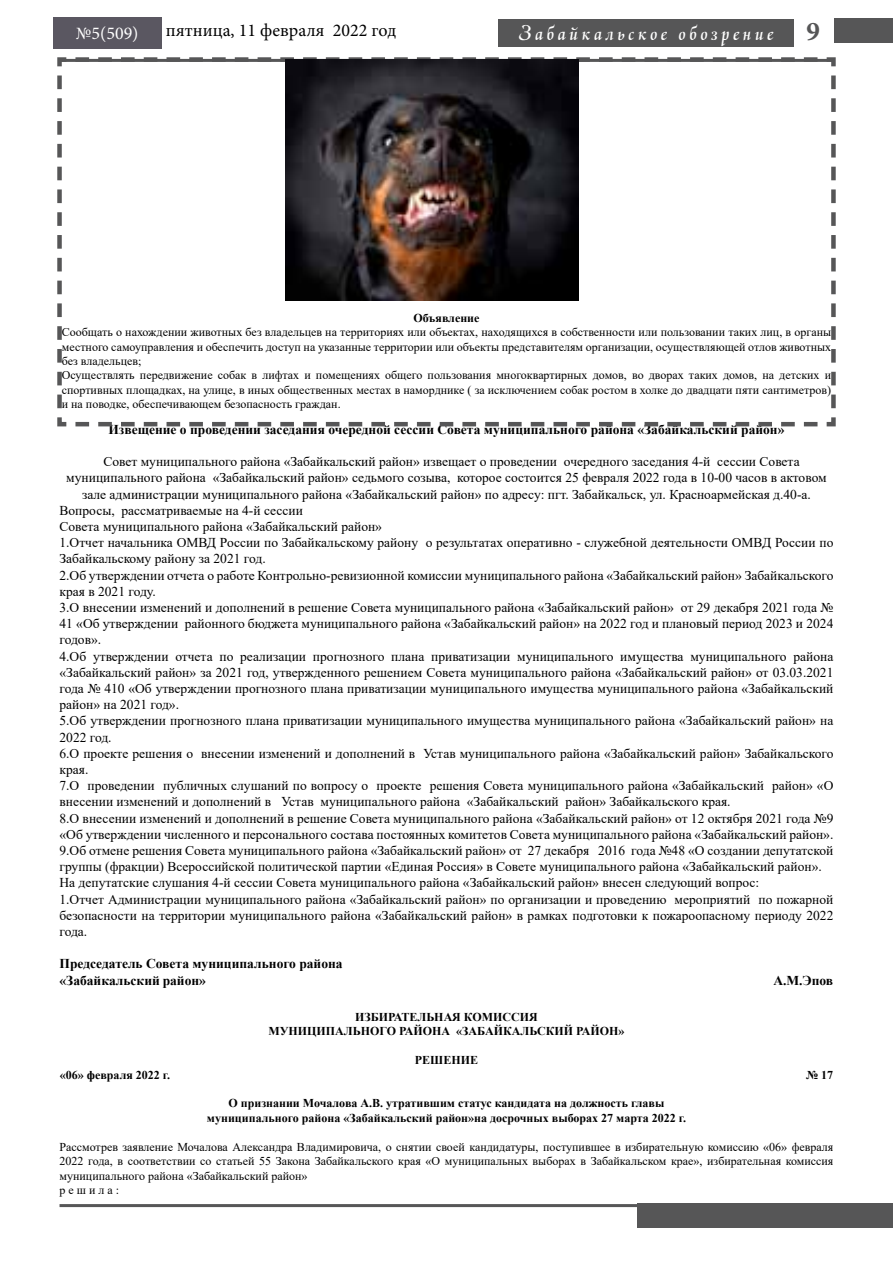
<style>
.page{position:relative;width:893px;height:1263px;background:#fff}
.page>*{position:absolute;margin:0;border:0;box-sizing:border-box;transform-origin:0 0}
.t1{font:21px "Asturiascript";letter-spacing:.18em;color:#fff}
.t2{font:18px "Minion Pro";color:#000}
.t3{font:18px "Minion Pro";color:#fff}
.t4{font:13.5px "Times New Roman";color:#000}
.t5{font:700 13.5px/16.2px "Times New Roman";color:#000}
.t6{font:12px/14.4px "Times New Roman";color:#000}
.t7{font:700 12px/14.4px "Times New Roman";color:#000;text-align:center}
.s1{font-family:"Minion Pro";font-weight:700;font-size:27px;color:#565657}
</style>
<div class="page">
<div style="left:834px;top:18px;width:59px;height:24px;background:#565657"></div>
<div style="left:498px;top:19px;width:296px;height:28px;background:#565657"></div>
<div style="left:53px;top:17px;width:109px;height:32px;background:#5a5761"></div>
<div style="left:637px;top:1203px;width:256px;height:24px;background:#565657"></div>
<hr style="left:60px;top:1204px;width:775px;height:3px;background:#565657">
<svg style="left:57px;top:57px;width:779px;height:370px"></svg>
<img style="left:286px;top:60px;width:292px;height:240px">
<h2 class="t3" style="left:76px;top:22px;width:64px">№5(509)</h2>
<h2 class="t2" style="left:166px;top:18px;width:232px">пятница, 11 февраля 2022 год</h2>
<h1 class="t1" style="left:519px;top:21px;width:302px">Забайкальское обозрение <span class="s1">9</span></h1>
<p class="t7" style="left:413px;top:310px;width:68px">Объявление</p>
<p class="t6" style="left:62px;top:325px;width:771px">Сообщать о нахождении животных без владельцев на территориях или объектах, находящихся в собственности или пользовании таких лиц, в органы местного самоуправления и обеспечить доступ на указанные территории или объекты представителям организации, осуществляющей отлов животных без владельцев;<br>Осуществлять передвижение собак в лифтах и помещениях общего пользования многоквартирных домов, во дворах таких домов, на детских и спортивных площадках, на улице, в иных общественных местах в наморднике ( за исключением собак ростом в холке до двадцати пяти сантиметров) и на поводке, обеспечивающем безопасность граждан.</p>
<p class="t5" style="left:108px;top:421px;width:677px">Извещение о проведении заседания очередной сессии Совета муниципального района «Забайкальский район»</p>
<p class="t4" style="left:103px;top:452px;width:698px">Совет муниципального района «Забайкальский район» извещает о проведении очередного заседания 4-й сессии Совета</p>
<p class="t4" style="left:66px;top:468px;width:762px">муниципального района «Забайкальский район» седьмого созыва, которое состоится 25 февраля 2022 года в 10-00 часов в актовом</p>
<p class="t4" style="left:82px;top:484px;width:730px">зале администрации муниципального района «Забайкальский район» по адресу: пгт. Забайкальск, ул. Красноармейская д.40-а.</p>
<p class="t4" style="left:60px;top:501px;width:245px">Вопросы, рассматриваемые на 4-й сессии</p>
<p class="t4" style="left:60px;top:517px;width:324px">Совета муниципального района «Забайкальский район»</p>
<p class="t4" style="left:60px;top:533px;width:775px">1.Отчет начальника ОМВД России по Забайкальскому району о результатах оперативно - служебной деятельности ОМВД России по</p>
<p class="t4" style="left:60px;top:549px;width:208px">Забайкальскому району за 2021 год.</p>
<p class="t4" style="left:60px;top:565px;width:775px">2.Об утверждении отчета о работе Контрольно-ревизионной комиссии муниципального района «Забайкальский район» Забайкальского</p>
<p class="t4" style="left:60px;top:582px;width:98px">края в 2021 году.</p>
<p class="t4" style="left:60px;top:598px;width:775px">3.О внесении изменений и дополнений в решение Совета муниципального района «Забайкальский район» от 29 декабря 2021 года №</p>
<p class="t4" style="left:60px;top:614px;width:775px">41 «Об утверждении районного бюджета муниципального района «Забайкальский район» на 2022 год и плановый период 2023 и 2024</p>
<p class="t4" style="left:60px;top:630px;width:43px">годов».</p>
<p class="t4" style="left:60px;top:646px;width:775px">4.Об утверждении отчета по реализации прогнозного плана приватизации муниципального имущества муниципального района</p>
<p class="t4" style="left:60px;top:663px;width:775px">«Забайкальский район» за 2021 год, утвержденного решением Совета муниципального района «Забайкальский район» от 03.03.2021</p>
<p class="t4" style="left:60px;top:679px;width:775px">года № 410 «Об утверждении прогнозного плана приватизации муниципального имущества муниципального района «Забайкальский</p>
<p class="t4" style="left:60px;top:695px;width:121px">район» на 2021 год».</p>
<p class="t4" style="left:60px;top:711px;width:775px">5.Об утверждении прогнозного плана приватизации муниципального имущества муниципального района «Забайкальский район» на</p>
<p class="t4" style="left:60px;top:727px;width:54px">2022 год.</p>
<p class="t4" style="left:60px;top:744px;width:775px">6.О проекте решения о внесении изменений и дополнений в Устав муниципального района «Забайкальский район» Забайкальского</p>
<p class="t4" style="left:60px;top:760px;width:30px">края.</p>
<p class="t4" style="left:60px;top:776px;width:775px">7.О проведении публичных слушаний по вопросу о проекте решения Совета муниципального района «Забайкальский район» «О</p>
<p class="t4" style="left:60px;top:792px;width:673px">внесении изменений и дополнений в Устав муниципального района «Забайкальский район» Забайкальского края.</p>
<p class="t4" style="left:60px;top:808px;width:775px">8.О внесении изменений и дополнений в решение Совета муниципального района «Забайкальский район» от 12 октября 2021 года №9</p>
<p class="t4" style="left:60px;top:825px;width:775px">«Об утверждении численного и персонального состава постоянных комитетов Совета муниципального района «Забайкальский район».</p>
<p class="t4" style="left:60px;top:841px;width:775px">9.Об отмене решения Совета муниципального района «Забайкальский район» от 27 декабря 2016 года №48 «О создании депутатской</p>
<p class="t4" style="left:60px;top:857px;width:764px">группы (фракции) Всероссийской политической партии «Единая Россия» в Совете муниципального района «Забайкальский район».</p>
<p class="t4" style="left:60px;top:873px;width:701px">На депутатские слушания 4-й сессии Совета муниципального района «Забайкальский район» внесен следующий вопрос:</p>
<p class="t4" style="left:60px;top:889px;width:775px">1.Отчет Администрации муниципального района «Забайкальский район» по организации и проведению мероприятий по пожарной</p>
<p class="t4" style="left:60px;top:906px;width:775px">безопасности на территории муниципального района «Забайкальский район» в рамках подготовки к пожароопасному периоду 2022</p>
<p class="t4" style="left:60px;top:922px;width:29px">года.</p>
<p class="t5" style="left:60px;top:955px;width:285px">Председатель Совета муниципального района «Забайкальский район»</p>
<p class="t5" style="left:773px;top:971px;width:61px">А.М.Эпов</p>
<p class="t7" style="left:268px;top:1009px;width:358px">ИЗБИРАТЕЛЬНАЯ КОМИССИЯ<br>МУНИЦИПАЛЬНОГО РАЙОНА «ЗАБАЙКАЛЬСКИЙ РАЙОН»</p>
<p class="t7" style="left:415px;top:1053px;width:65px">РЕШЕНИЕ</p>
<p class="t7" style="left:60px;top:1067px;width:112px">«06» февраля 2022 г.</p>
<p class="t7" style="left:806px;top:1067px;width:29px">№ 17</p>
<p class="t7" style="left:207px;top:1096px;width:481px">О признании Мочалова А.В. утратившим статус кандидата на должность главы муниципального района «Забайкальский район»на досрочных выборах 27 марта 2022 г.</p>
<p class="t6" style="left:60px;top:1139px;width:775px">Рассмотрев заявление Мочалова Александра Владимировича, о снятии своей кандидатуры, поступившее в избирательную комиссию «06» февраля 2022 года, в соответствии со статьей 55 Закона Забайкальского края «О муниципальных выборах в Забайкальском крае», избирательная комиссия муниципального района «Забайкальский район»<br>р е ш и л а :</p>
</div>
